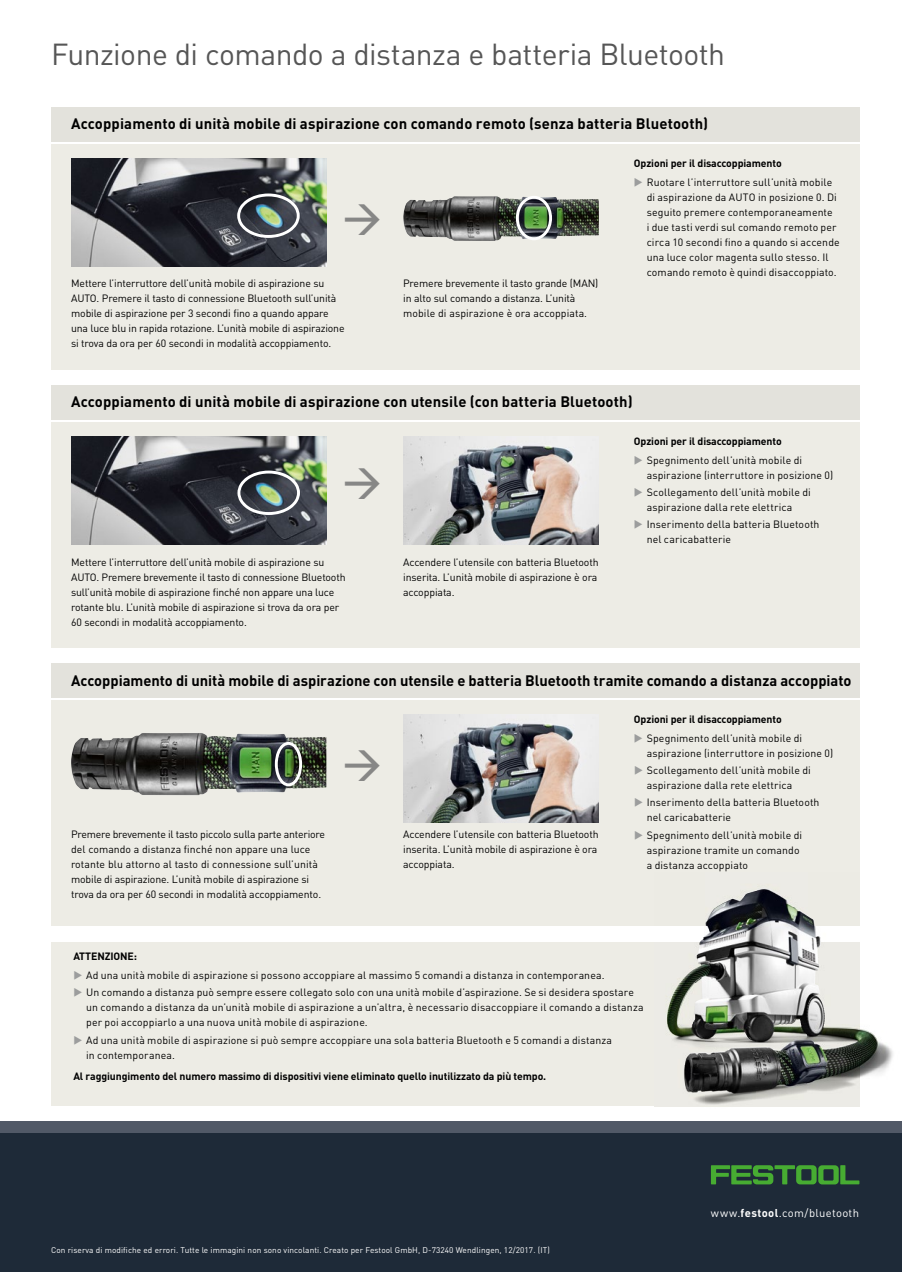
<style>
.page{position:relative;width:902px;height:1272px;background:#fff}
.page>*{position:absolute;margin:0;border:0;box-sizing:border-box;transform-origin:0 0}
.t1{font:30px "DIN Pro";letter-spacing:-.02em;color:#565656}
.t2{font:700 15px "DIN Pro";letter-spacing:.005em;color:#000}
.t3{font:11.25px "DIN Pro";letter-spacing:.03em;color:#fff}
.t4{font:10.5px/15px "DIN Pro";letter-spacing:.01em;color:#000}
.t5{font:10.5px/15px "DIN Pro";letter-spacing:-.01em;color:#000}
.t6{font:10.5px/15px "DIN Pro";letter-spacing:-.015em;color:#000}
.t7{font:700 10.5px "DIN Pro";letter-spacing:-.01em;color:#000}
.t8{font:8.25px "DIN Pro";letter-spacing:.01em;color:#fff}
.s1{color:#9c9d9d}
.s2{font-weight:700}
</style>
<div class="page">
<div style="left:51px;top:144px;width:808px;height:225px;background:#edece5"></div>
<div style="left:51px;top:108px;width:808px;height:34px;background:#e3e2dc"></div>
<img style="left:403px;top:197px;width:176px;height:44px">
<img style="left:71px;top:158px;width:255px;height:108px">
<div style="left:51px;top:422px;width:808px;height:225px;background:#edece5"></div>
<img style="left:71px;top:436px;width:255px;height:108px">
<img style="left:403px;top:436px;width:195px;height:108px">
<div style="left:51px;top:386px;width:808px;height:34px;background:#e3e2dc"></div>
<div style="left:0;top:1120px;width:901px;height:13px;background:#515967"></div>
<div style="left:0;top:1133px;width:901px;height:138px;background:#1e2a38"></div>
<svg style="left:711px;top:1165px;width:148px;height:19px"></svg>
<div style="left:51px;top:942px;width:807px;height:164px;background:#edece5"></div>
<div style="left:51px;top:700px;width:808px;height:225px;background:#edece5"></div>
<img style="left:403px;top:714px;width:195px;height:108px">
<div style="left:51px;top:664px;width:808px;height:34px;background:#e3e2dc"></div>
<img style="left:71px;top:733px;width:243px;height:62px">
<svg style="left:275px;top:742px;width:27px;height:44px"></svg>
<img style="left:859px;top:872px;width:1px;height:49px">
<img style="left:858px;top:970px;width:35px;height:98px">
<img style="left:852px;top:1068px;width:35px;height:39px">
<img style="left:684px;top:1059px;width:174px;height:47px">
<img style="left:667px;top:889px;width:191px;height:170px">
<svg style="left:516px;top:196px;width:36px;height:44px;background:#799077"></svg>
<svg style="left:237px;top:193px;width:63px;height:45px;background:#656f6f"></svg>
<svg style="left:237px;top:470px;width:63px;height:45px;background:#656f6e"></svg>
<h1 class="t1" style="left:51px;top:34px;width:675px">Funzione di comando a distanza e batteria Bluetooth</h1>
<h2 class="t2" style="left:71px;top:114px;width:638px">Accoppiamento di unità mobile di aspirazione con comando remoto (senza batteria Bluetooth)</h2>
<p class="t5" style="left:71px;top:275px;width:275px">Mettere l’interruttore dell’unità mobile di aspirazione su AUTO. Premere il tasto di connessione Bluetooth sull’unità mobile di aspirazione per 3 secondi fino a quando appare una luce blu in rapida rotazione. L’unità mobile di aspirazione si trova da ora per 60 secondi in modalità accoppiamento.</p>
<p class="t5" style="left:403px;top:275px;width:197px">Premere brevemente il tasto grande (MAN) in alto sul comando a distanza. L’unità mobile di aspirazione è ora accoppiata.</p>
<p class="t7" style="left:634px;top:156px;width:149px">Opzioni per il disaccoppiamento</p>
<p class="t4" style="left:646px;top:174px;width:194px;text-indent:-13px"><span class="s1">◆</span> Ruotare l’interruttore sull’unità mobile di aspirazione da AUTO in posizione 0. Di seguito premere contemporaneamente<br>i due tasti verdi sul comando remoto per circa 10 secondi fino a quando si accende una luce color magenta sullo stesso. Il comando remoto è quindi disaccoppiato.</p>
<h2 class="t2" style="left:71px;top:392px;width:563px">Accoppiamento di unità mobile di aspirazione con utensile (con batteria Bluetooth)</h2>
<p class="t6" style="left:71px;top:553px;width:276px">Mettere l’interruttore dell’unità mobile di aspirazione su AUTO. Premere brevemente il tasto di connessione Bluetooth sull’unità mobile di aspirazione finché non appare una luce rotante blu. L’unità mobile di aspirazione si trova da ora per 60 secondi in modalità accoppiamento.</p>
<p class="t4" style="left:403px;top:554px;width:197px;text-align:justify">Accendere l’utensile con batteria Bluetooth inserita. L’unità mobile di aspirazione è ora accoppiata.</p>
<p class="t7" style="left:634px;top:434px;width:149px">Opzioni per il disaccoppiamento</p>
<p class="t4" style="left:646px;top:452px;width:188px;text-indent:-13px"><span class="s1">◆</span> Spegnimento dell’unità mobile di aspirazione (interruttore in posizione 0)</p>
<p class="t4" style="left:634px;top:484px;width:178px;text-align:center"><span class="s1">◆</span> Scollegamento dell’unità mobile di aspirazione dalla rete elettrica</p>
<p class="t4" style="left:646px;top:516px;width:174px;text-indent:-13px"><span class="s1">◆</span> Inserimento della batteria Bluetooth nel caricabatterie</p>
<h2 class="t2" style="left:71px;top:670px;width:781px">Accoppiamento di unità mobile di aspirazione con utensile e batteria Bluetooth tramite comando a distanza accoppiato</h2>
<p class="t5" style="left:71px;top:826px;width:255px">Premere brevemente il tasto piccolo sulla parte anteriore del comando a distanza finché non appare una luce rotante blu attorno al tasto di connessione sull’unità mobile di aspirazione. L’unità mobile di aspirazione si trova da ora per 60 secondi in modalità accoppiamento.</p>
<p class="t4" style="left:403px;top:826px;width:197px;text-align:justify">Accendere l’utensile con batteria Bluetooth inserita. L’unità mobile di aspirazione è ora accoppiata.</p>
<p class="t7" style="left:634px;top:712px;width:149px">Opzioni per il disaccoppiamento</p>
<p class="t4" style="left:646px;top:730px;width:188px;text-indent:-13px"><span class="s1">◆</span> Spegnimento dell’unità mobile di aspirazione (interruttore in posizione 0)</p>
<p class="t4" style="left:634px;top:762px;width:178px;text-align:center"><span class="s1">◆</span> Scollegamento dell’unità mobile di aspirazione dalla rete elettrica</p>
<p class="t4" style="left:646px;top:794px;width:174px;text-indent:-13px"><span class="s1">◆</span> Inserimento della batteria Bluetooth nel caricabatterie</p>
<p class="t4" style="left:646px;top:826px;width:157px;text-indent:-13px"><span class="s1">◆</span> Spegnimento dell’unità mobile di aspirazione tramite un comando a distanza accoppiato</p>
<p class="t7" style="left:73px;top:949px;width:65px">ATTENZIONE:</p>
<p class="t4" style="left:73px;top:967px;width:532px"><span class="s1">◆</span> Ad una unità mobile di aspirazione si possono accoppiare al massimo 5 comandi a distanza in contemporanea.</p>
<p class="t4" style="left:86px;top:984px;width:559px;text-indent:-13px"><span class="s1">◆</span> Un comando a distanza può sempre essere collegato solo con una unità mobile d’aspirazione. Se si desidera spostare un comando a distanza da un’unità mobile di aspirazione a un’altra, è necessario disaccoppiare il comando a distanza per poi accoppiarlo a una nuova unità mobile di aspirazione.</p>
<p class="t4" style="left:86px;top:1031px;width:527px;text-indent:-13px"><span class="s1">◆</span> Ad una unità mobile di aspirazione si può sempre accoppiare una sola batteria Bluetooth e 5 comandi a distanza in contemporanea.</p>
<p class="t7" style="left:73px;top:1068px;width:474px">Al raggiungimento del numero massimo di dispositivi viene eliminato quello inutilizzato da più tempo.</p>
<p class="t8" style="left:51px;top:1244px;width:500px">Con riserva di modifiche ed errori. Tutte le immagini non sono vincolanti. Creato per Festool GmbH, D-73240 Wendlingen, 12/2017. (IT)</p>
<p class="t3" style="left:710px;top:1204px;width:149px">www.<span class="s2">festool</span>.com/bluetooth</p>
</div>
